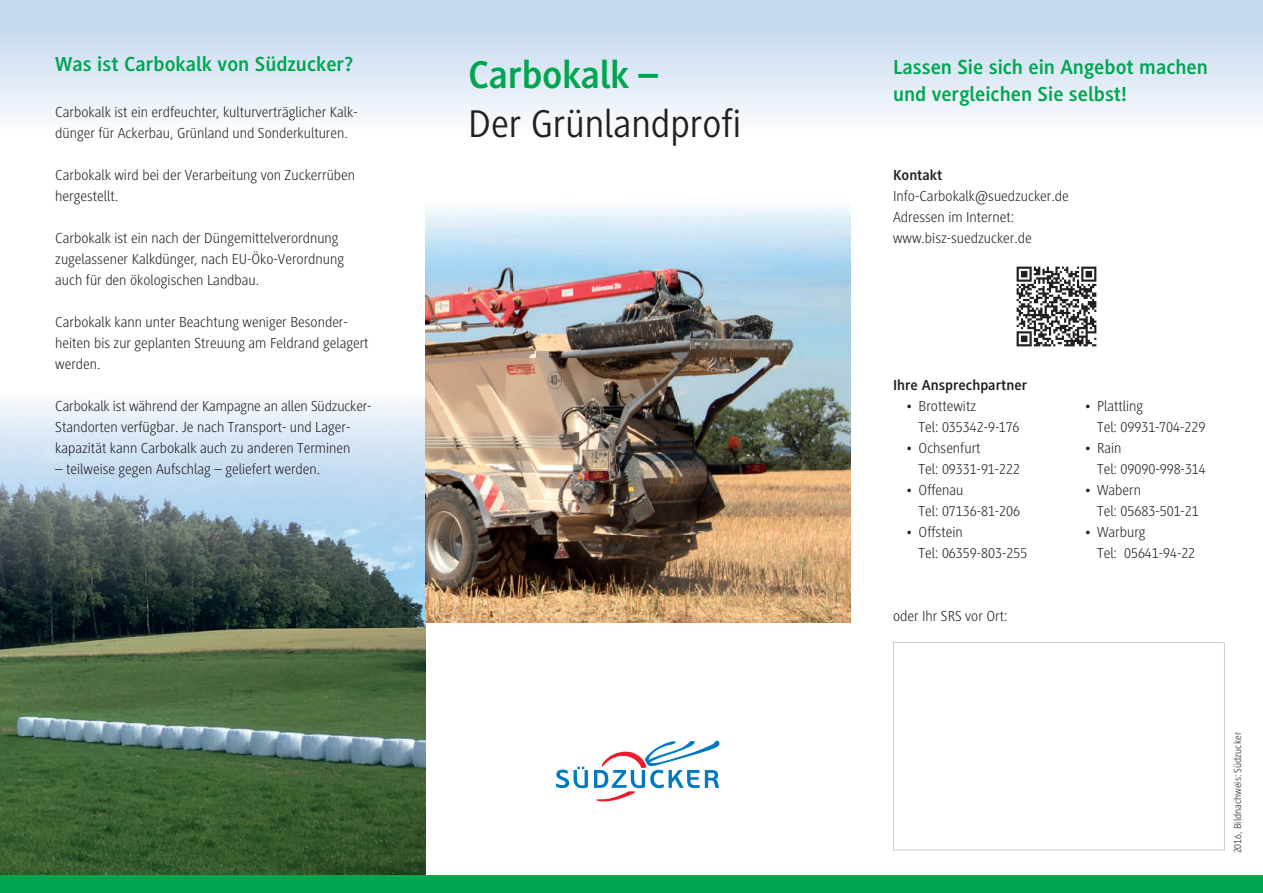
<style>
.page{position:relative;width:1263px;height:893px;background:#fff}
.page>*{position:absolute;margin:0;border:0;box-sizing:border-box;transform-origin:0 0}
.t1{font:40.05px "Generis Sans Std";color:#231f20}
.t2{font:700 40.05px "Generis Sans Std";letter-spacing:-.01em;color:#00a54f}
.t3{font:700 21px/27px "Generis Sans Std";color:#00a54f}
.t4{font:300 15px/21px "Generis Sans Std";color:#231f20}
.t5{font:700 15px "Generis Sans Std";color:#231f20}
.t6{font:300 10.5px "Generis Sans Std";color:#231f20}
</style>
<div class="page">
<svg style="left:556px;top:767px;width:32px;height:21px"></svg>
<svg style="left:594px;top:740px;width:126px;height:61px"></svg>
<img style="left:0;top:401px;width:425px;height:475px">
<div style="left:0;top:0;width:1263px;height:135px;background:linear-gradient(to bottom,#bdd2ed,#fbfdfe)"></div>
<img style="left:425px;top:207px;width:425px;height:416px">
<div style="left:0;top:876px;width:1263px;height:17px;background:#00a54f"></div>
<svg style="left:893px;top:642px;width:332px;height:208px"></svg>
<img style="left:1016px;top:266px;width:81px;height:81px">
<h2 class="t3" style="left:55px;top:50px;width:299px">Was ist Carbokalk von Südzucker?</h2>
<p class="t4" style="left:55px;top:102px;width:304px">Carbokalk ist ein erdfeuchter, kulturverträglicher Kalk&shy;dünger für Ackerbau, Grünland und Sonderkulturen.</p>
<p class="t4" style="left:55px;top:165px;width:301px">Carbokalk wird bei der Verarbeitung von Zuckerrüben hergestellt.</p>
<p class="t4" style="left:55px;top:228px;width:290px">Carbokalk ist ein nach der Düngemittelverordnung zugelassener Kalkdünger, nach EU-Öko-Verordnung auch für den ökologischen Landbau.</p>
<p class="t4" style="left:55px;top:312px;width:315px">Carbokalk kann unter Beachtung weniger Besonder&shy;heiten bis zur geplanten Streuung am Feldrand gelagert werden.</p>
<p class="t4" style="left:55px;top:396px;width:318px">Carbokalk ist während der Kampagne an allen Südzucker-<br>Standorten verfügbar. Je nach Transport- und Lager&shy;kapazität kann Carbokalk auch zu anderen Terminen</p>
<p class="t4" style="left:55px;top:459px;width:267px">– teilweise gegen Aufschlag – geliefert werden.</p>
<h1 class="t2" style="left:468px;top:52px;width:192px">Carbokalk –</h1>
<h1 class="t1" style="left:468px;top:102px;width:275px">Der Grünlandprofi</h1>
<h2 class="t3" style="left:893px;top:54px;width:316px">Lassen Sie sich ein Angebot machen und vergleichen Sie selbst!</h2>
<p class="t5" style="left:893px;top:167px;width:51px">Kontakt</p>
<p class="t4" style="left:893px;top:186px;width:177px">Info-Carbokalk@suedzucker.de<br>Adressen im Internet: www.bisz-suedzucker.de</p>
<p class="t5" style="left:893px;top:377px;width:136px">Ihre Ansprechpartner</p>
<p class="t4" style="left:918px;top:396px;width:103px;text-indent:-13px">• Brottewitz<br>Tel: 035342-9-176</p>
<p class="t4" style="left:918px;top:438px;width:103px;text-indent:-13px">• Ochsenfurt<br>Tel: 09331-91-222</p>
<p class="t4" style="left:918px;top:480px;width:103px;text-indent:-13px">• Offenau<br>Tel: 07136-81-206</p>
<p class="t4" style="left:918px;top:522px;width:110px;text-indent:-13px">• Offstein<br>Tel: 06359-803-255</p>
<p class="t4" style="left:893px;top:606px;width:116px">oder Ihr SRS vor Ort:</p>
<p class="t4" style="left:1097px;top:396px;width:110px;text-indent:-13px">• Plattling<br>Tel: 09931-704-229</p>
<p class="t4" style="left:1097px;top:438px;width:110px;text-indent:-13px">• Rain<br>Tel: 09090-998-314</p>
<p class="t4" style="left:1097px;top:480px;width:103px;text-indent:-13px">• Wabern<br>Tel: 05683-501-21</p>
<p class="t4" style="left:1097px;top:522px;width:100px;text-indent:-13px">• Warburg<br>Tel: 05641-94-22</p>
<p class="t6" style="left:1232px;top:853px;width:123px;rotate:-90deg">2016, Bildnachweis: Südzucker</p>
</div>
